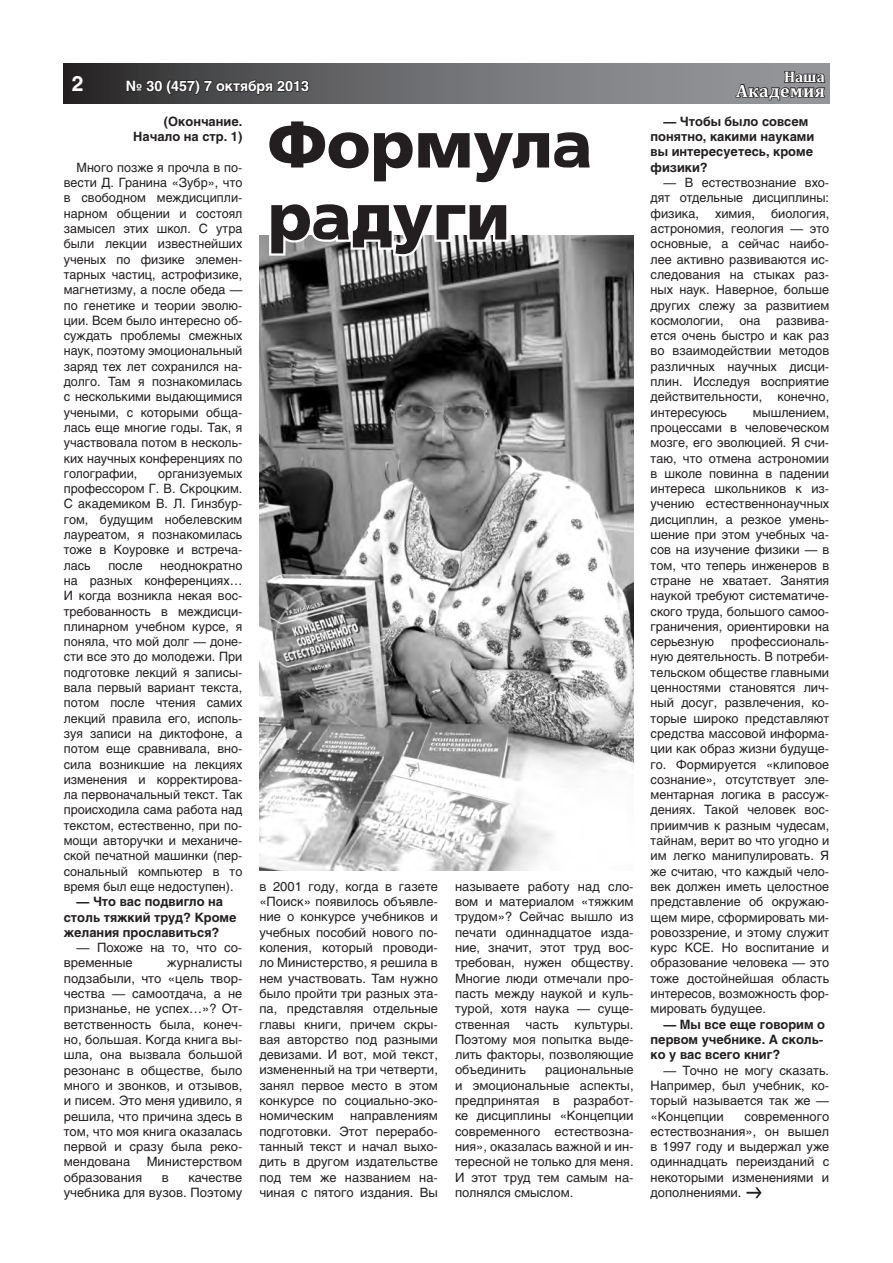
<style>
.page{position:relative;width:893px;height:1263px;background:#fff}
.page>*{position:absolute;margin:0;border:0;box-sizing:border-box;transform-origin:0 0}
.t1{font:700 66px/72px "AG Foreigner";color:#231f20}
.t2{font:700 21px "Helios";color:#fff}
.t3{font:700 17.85px "Cambria";letter-spacing:.02em;color:#fff}
.t4{font:700 15.3px "Cambria";color:#fff}
.t5{font:700 14.25px "Helios";color:#fff}
.t6{font:12.75px/15.3px "Helios";color:#231f20;text-align:justify}
.t7{font:700 12.75px/15.3px "Helios";color:#231f20}
</style>
<div class="page">
<svg style="left:64px;top:64px;width:765px;height:39px;background:#6a6b6d"></svg>
<svg style="left:734px;top:70px;width:92px;height:31px;background:#6b6b6d"></svg>
<svg style="left:125px;top:78px;width:185px;height:18px;background:#3a393a"></svg>
<img style="left:259px;top:236px;width:375px;height:635px">
<svg style="left:746px;top:1187px;width:16px;height:11px"></svg>
<svg style="left:267px;top:235px;width:244px;height:24px"></svg>
<h2 class="t2" style="left:72px;top:71px;width:13px">2</h2>
<p class="t5" style="left:126px;top:78px;width:185px">№ 30 (457) 7 октября 2013</p>
<h1 class="t1" style="left:268px;top:109px;width:327px">Формула радуги</h1>
<p class="t7" style="left:133px;top:114px;width:111px;text-align:right">(Окончание.<br>Начало на стр. 1)</p>
<p class="t6" style="left:64px;top:159px;width:180px;text-indent:13px">Много позже я прочла в по&shy;вести Д. Гранина «Зубр», что в свободном междисципли&shy;нарном общении и состоял замысел этих школ. С утра были лекции известнейших ученых по физике элемен&shy;тарных частиц, астрофизике, магнетизму, а после обеда — по генетике и теории эволю&shy;ции. Всем было интересно об&shy;суждать проблемы смежных наук, поэтому эмоциональный заряд тех лет сохранился на&shy;долго. Там я познакомилась с несколькими выдающимися учеными, с которыми обща&shy;лась еще многие годы. Так, я участвовала потом в несколь&shy;ких научных конференциях по голографии,</p>
<p class="t6" style="left:64px;top:465px;width:180px;text-indent:95px">организуемых профессором Г. В. Скроцким.<br>С академиком В. Л. Гинзбур&shy;гом, будущим нобелевским лауреатом, я познакомилась тоже в Коуровке и встреча&shy;лась</p>
<p class="t6" style="left:64px;top:557px;width:180px;text-indent:97px">неоднократно на разных конференциях… И когда возникла некая вос&shy;требованность в междисци&shy;плинарном учебном курсе, я поняла, что мой долг — доне&shy;сти все это до молодежи. При подготовке лекций я записы&shy;вала первый вариант текста, потом после чтения самих лекций правила его, исполь&shy;зуя записи на диктофоне, а потом еще сравнивала, вно&shy;сила возникшие на лекциях изменения и корректирова&shy;ла первоначальный текст. Так происходила сама работа над текстом, естественно, при по&shy;мощи авторучки и механиче&shy;ской печатной машинки (пер&shy;сональный компьютер в то время был еще недоступен).</p>
<p class="t7" style="left:64px;top:894px;width:174px;text-indent:13px">— Что вас подвигло на столь тяжкий труд? Кроме желания прославиться?</p>
<p class="t6" style="left:64px;top:940px;width:180px;text-indent:13px">— Похоже на то, что со&shy;временные</p>
<p class="t6" style="left:108px;top:557px;width:36px">после</p>
<p class="t6" style="left:455px;top:878px;width:180px">называете работу над сло&shy;вом и материалом «тяжким трудом»? Сейчас вышло из печати одиннадцатое изда&shy;ние, значит, этот труд вос&shy;требован, нужен обществу.<br>Многие люди отмечали про&shy;пасть между наукой и куль&shy;турой, хотя наука — суще&shy;ственная часть культуры.<br>Поэтому моя попытка выде&shy;лить факторы, позволяющие объединить</p>
<p class="t6" style="left:259px;top:878px;width:180px">в 2001 году, когда в газете «Поиск» появилось объявле&shy;ние о конкурсе учебников и учебных пособий нового по&shy;коления, который проводи&shy;ло Министерство, я решила в нем участвовать. Там нужно было пройти три разных эта&shy;па, представляя отдельные главы книги, причем скры&shy;вая авторство под разными девизами. И вот, мой текст, измененный на три четверти, занял первое место в этом конкурсе по социально-эко&shy;номическим</p>
<p class="t6" style="left:64px;top:955px;width:180px;text-indent:103px">журналисты подзабыли, что «цель твор&shy;чества — самоотдача, а не признанье, не успех…»? От&shy;ветственность была, конеч&shy;но, большая. Когда книга вы&shy;шла, она вызвала большой резонанс в обществе, было много и звонков, и отзывов, и писем. Это меня удивило, я решила, что причина здесь в том, что моя книга оказалась первой и сразу была реко&shy;мендована</p>
<p class="t6" style="left:455px;top:1062px;width:180px;text-indent:90px">рациональные и эмоциональные аспекты, предпринятая в разработ&shy;ке дисциплины «Концепции современного естествозна&shy;ния», оказалась важной и ин&shy;тересной не только для меня.<br>И этот труд тем самым на&shy;полнялся смыслом.</p>
<p class="t6" style="left:259px;top:1108px;width:180px;text-indent:91px">направлениям подготовки. Этот перерабо&shy;танный текст и начал выхо&shy;дить в другом издательстве под тем же названием на&shy;чиная с пятого издания. Вы</p>
<p class="t6" style="left:147px;top:1154px;width:97px">Министерством</p>
<p class="t6" style="left:64px;top:1169px;width:80px">образования</p>
<p class="t6" style="left:162px;top:1169px;width:9px">в</p>
<p class="t6" style="left:64px;top:1169px;width:180px;text-align:right">качестве<br>учебника для вузов. Поэтому</p>
<p class="t4" style="left:784px;top:66px;width:42px">Наша</p>
<h3 class="t3" style="left:736px;top:78px;width:90px">Академия</h3>
<p class="t7" style="left:651px;top:114px;width:165px;text-indent:13px">— Чтобы было совсем понятно, какими науками вы интересуетесь, кроме физики?</p>
<p class="t6" style="left:651px;top:175px;width:180px;text-indent:13px">— В естествознание вхо&shy;дят отдельные дисциплины: физика,</p>
<p class="t6" style="left:651px;top:205px;width:180px;text-indent:120px">биология, астрономия, геология — это основные, а сейчас наибо&shy;лее активно развиваются ис&shy;следования на стыках раз&shy;ных наук. Наверное, больше других слежу за развитием космологии, она развива&shy;ется очень быстро и как раз во взаимодействии методов различных научных дисци&shy;плин. Исследуя восприятие действительности, конечно, интересуюсь</p>
<p class="t6" style="left:715px;top:205px;width:41px">химия,</p>
<p class="t6" style="left:651px;top:404px;width:180px;text-indent:102px">мышлением, процессами в человеческом мозге, его эволюцией. Я счи&shy;таю, что отмена астрономии в школе повинна в падении интереса школьников к из&shy;учению естественнонаучных дисциплин, а резкое умень&shy;шение при этом учебных ча&shy;сов на изучение физики — в том, что теперь инженеров в стране не хватает. Занятия наукой требуют систематиче&shy;ского труда, большого самоо&shy;граничения, ориентировки на серьезную</p>
<p class="t6" style="left:651px;top:634px;width:180px;text-indent:81px">профессиональ&shy;ную деятельность. В потреби&shy;тельском обществе главными ценностями становятся лич&shy;ный досуг, развлечения, ко&shy;торые широко представляют средства массовой информа&shy;ции как образ жизни будуще&shy;го. Формируется «клиповое сознание», отсутствует эле&shy;ментарная логика в рассуж&shy;дениях. Такой человек вос&shy;приимчив к разным чудесам, тайнам, верит во что угодно и им легко манипулировать. Я же считаю, что каждый чело&shy;век должен иметь целостное представление об окружаю&shy;щем мире, сформировать ми&shy;ровоззрение, и этому служит курс КСЕ. Но воспитание и образование человека — это тоже достойнейшая область интересов, возможность фор&shy;мировать будущее.</p>
<p class="t7" style="left:651px;top:1016px;width:176px;text-indent:13px">— Мы все еще говорим о первом учебнике. А сколь&shy;ко у вас всего книг?</p>
<p class="t6" style="left:651px;top:1062px;width:180px;text-indent:13px">— Точно не могу сказать.<br>Например, был учебник, ко&shy;торый называется так же — «Концепции</p>
<p class="t6" style="left:651px;top:1108px;width:180px;text-indent:94px">современного естествознания», он вышел в 1997 году и выдержал уже одиннадцать переизданий с некоторыми изменениями и дополнениями.</p>
</div>
